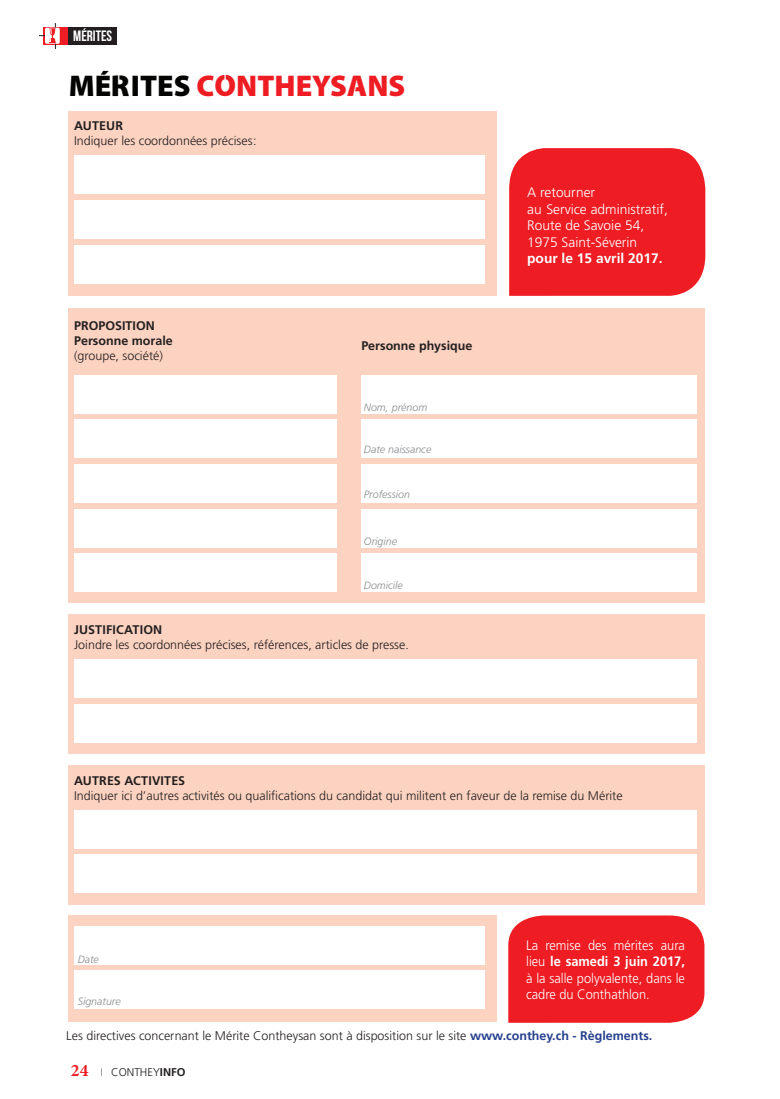
<style>
.page{position:relative;width:780px;height:1099px;background:#fff}
.page>*{position:absolute;margin:0;border:0;box-sizing:border-box;transform-origin:0 0}
.t1{font:900 30px "Cleanvertising";color:#ee1d23}
.t2{font:15px "Bebas Neue";color:#fff}
.t3{font:300 13.75px/16.5px "Frutiger";color:#fff}
.t4{font:700 13.75px "Frutiger";color:#fff}
.t5{font:300 13.62px/16.4px "Frutiger";color:#fff;text-align:justify;scale:.94 1}
.t6{font:300 12.5px "Frutiger";color:#231f20}
.t7{font:700 12.5px/15px "Frutiger";color:#231f20}
.t8{font:300 11.25px "Frutiger";color:#231f20}
.t9{font:italic 300 10.62px "Frutiger";color:#8a8c8f}
.s1{color:#040503}
.s2{font-weight:700}
.s3{font-weight:700;color:#253f8e}
.s4{font-family:"Minion Pro";font-weight:700;font-size:17.5px;color:#ee1d23}
</style>
<div class="page">
<div style="left:68px;top:111px;width:428px;height:185px;background:#fcd2c0"></div>
<div style="left:68px;top:915px;width:428px;height:106px;background:#fcd2c0"></div>
<div style="left:68px;top:615px;width:636px;height:139px;background:#fcd2c0"></div>
<div style="left:68px;top:765px;width:636px;height:139px;background:#fcd2c0"></div>
<div style="left:68px;top:308px;width:636px;height:295px;background:#fcd2c0"></div>
<div style="left:67px;top:27px;width:49px;height:18px;background:#231f20"></div>
<div style="left:43px;top:27px;width:24px;height:18px;background:#ee1d23"></div>
<div style="left:509px;top:148px;width:196px;height:148px;background:#ee1d23"></div>
<div style="left:508px;top:915px;width:196px;height:107px;background:#ee1d23"></div>
<div style="left:74px;top:155px;width:410px;height:39px;background:#fff"></div>
<div style="left:74px;top:926px;width:410px;height:39px;background:#fff"></div>
<div style="left:74px;top:659px;width:622px;height:39px;background:#fff"></div>
<div style="left:74px;top:809px;width:622px;height:39px;background:#fff"></div>
<div style="left:74px;top:375px;width:262px;height:39px;background:#fff"></div>
<div style="left:361px;top:375px;width:335px;height:39px;background:#fff"></div>
<div style="left:74px;top:464px;width:262px;height:39px;background:#fff"></div>
<div style="left:361px;top:464px;width:335px;height:39px;background:#fff"></div>
<div style="left:74px;top:199px;width:410px;height:39px;background:#fff"></div>
<div style="left:74px;top:970px;width:410px;height:39px;background:#fff"></div>
<div style="left:74px;top:245px;width:410px;height:39px;background:#fff"></div>
<div style="left:74px;top:703px;width:622px;height:39px;background:#fff"></div>
<div style="left:74px;top:854px;width:622px;height:39px;background:#fff"></div>
<div style="left:74px;top:419px;width:262px;height:39px;background:#fff"></div>
<div style="left:361px;top:419px;width:335px;height:39px;background:#fff"></div>
<div style="left:74px;top:508px;width:262px;height:39px;background:#fff"></div>
<div style="left:361px;top:508px;width:335px;height:39px;background:#fff"></div>
<div style="left:74px;top:553px;width:262px;height:39px;background:#fff"></div>
<div style="left:361px;top:553px;width:335px;height:39px;background:#fff"></div>
<div style="left:45px;top:28px;width:15px;height:16px;background:#fff;border-radius:2px"></div>
<svg style="left:39px;top:23px;width:17px;height:26px"></svg>
<p class="t2" style="left:73px;top:28px;width:40px">MÉRITES</p>
<h1 class="t1" style="left:69px;top:61px;width:338px"><span class="s1">MÉRITES</span> CONTHEYSANS</h1>
<p class="t7" style="left:74px;top:118px;width:50px">AUTEUR</p>
<p class="t6" style="left:74px;top:134px;width:184px">Indiquer les coordonnées précises:</p>
<p class="t7" style="left:74px;top:318px;width:100px">PROPOSITION<br>Personne morale</p>
<p class="t6" style="left:74px;top:349px;width:90px">(groupe, société)</p>
<p class="t7" style="left:361px;top:338px;width:113px">Personne physique</p>
<p class="t9" style="left:364px;top:401px;width:65px">Nom, prénom</p>
<p class="t9" style="left:364px;top:443px;width:69px">Date naissance</p>
<p class="t9" style="left:364px;top:488px;width:48px">Profession</p>
<p class="t9" style="left:364px;top:535px;width:35px">Origine</p>
<p class="t9" style="left:364px;top:579px;width:40px">Domicile</p>
<p class="t7" style="left:74px;top:622px;width:90px">JUSTIFICATION</p>
<p class="t6" style="left:74px;top:638px;width:336px">Joindre les coordonnées précises, références, articles de presse.</p>
<p class="t3" style="left:527px;top:184px;width:142px">A retourner<br>au Service administratif,<br>Route de Savoie 54,<br>1975 Saint-Séverin</p>
<p class="t4" style="left:527px;top:250px;width:137px">pour le 15 avril 2017.</p>
<p class="t7" style="left:74px;top:773px;width:112px">AUTRES ACTIVITES</p>
<p class="t6" style="left:74px;top:788px;width:550px">Indiquer ici d’autres activités ou qualifications du candidat qui militent en faveur de la remise du Mérite</p>
<p class="t9" style="left:78px;top:952px;width:23px">Date</p>
<p class="t9" style="left:78px;top:995px;width:45px">Signature</p>
<p class="t5" style="left:526px;top:936px;width:170px">La remise des mérites aura lieu <span class="s2">le samedi 3 juin 2017, </span>à la salle polyvalente, dans le cadre du Conthathlon.</p>
<p class="t6" style="left:66px;top:1028px;width:587px">Les directives concernant le Mérite Contheysan sont à disposition sur le site <span class="s3">www.conthey.ch - Règlements.</span></p>
<p class="t8" style="left:71px;top:1065px;width:116px"><span class="s4">24</span> <sup>|</sup> CONTHEY<span class="s2">INFO</span></p>
</div>
